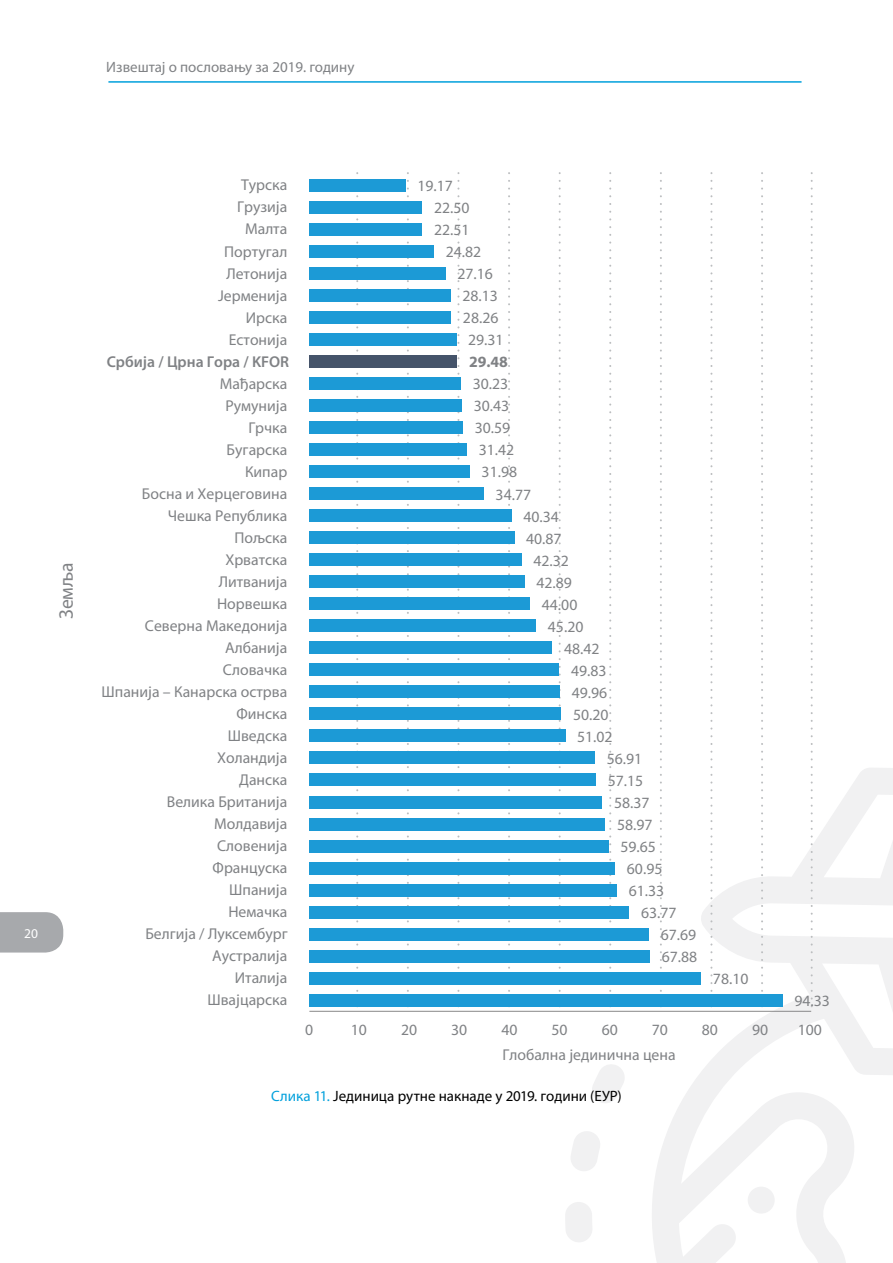
<style>
.page{position:relative;width:893px;height:1263px;background:#fff}
.page>*{position:absolute;margin:0;border:0;box-sizing:border-box;transform-origin:0 0}
.t1{font:19.65px "Myriad Pro";color:#808285}
.t2{font:15.75px "Myriad Pro";color:#808285}
.t3{font:600 15.75px "Myriad Pro";color:#808285}
.t4{font:700 15.75px "Myriad Pro";color:#808285}
.t5{font:15px "Myriad Pro";letter-spacing:-.005em;color:#000}
.t6{font:15px "Myriad Pro";color:#808285}
.t7{font:13.5px "Myriad Pro";color:#fff}
.s1{color:#00a0dc}
</style>
<div class="page">
<svg style="left:628px;top:767px;width:265px;height:496px"></svg>
<svg style="left:592px;top:1064px;width:32px;height:39px"></svg>
<svg style="left:565px;top:1202px;width:27px;height:40px"></svg>
<svg style="left:571px;top:1131px;width:29px;height:40px"></svg>
<svg style="left:748px;top:1186px;width:27px;height:28px"></svg>
<svg style="left:811px;top:173px;width:2px;height:838px"></svg>
<svg style="left:761px;top:173px;width:2px;height:838px"></svg>
<svg style="left:710px;top:173px;width:2px;height:838px"></svg>
<svg style="left:660px;top:173px;width:2px;height:838px"></svg>
<svg style="left:609px;top:173px;width:2px;height:838px"></svg>
<svg style="left:559px;top:173px;width:2px;height:838px"></svg>
<svg style="left:508px;top:173px;width:2px;height:838px"></svg>
<svg style="left:457px;top:173px;width:2px;height:838px"></svg>
<svg style="left:407px;top:173px;width:2px;height:838px"></svg>
<svg style="left:356px;top:173px;width:2px;height:838px"></svg>
<div style="left:309px;top:619px;width:227px;height:13px;background:#1c9ad6"></div>
<div style="left:309px;top:597px;width:221px;height:13px;background:#1c9ad6"></div>
<div style="left:309px;top:531px;width:206px;height:13px;background:#1c9ad6"></div>
<div style="left:309px;top:509px;width:203px;height:13px;background:#1c9ad6"></div>
<div style="left:309px;top:443px;width:158px;height:13px;background:#1c9ad6"></div>
<div style="left:309px;top:399px;width:153px;height:13px;background:#1c9ad6"></div>
<div style="left:309px;top:355px;width:148px;height:13px;background:#45546a"></div>
<div style="left:309px;top:994px;width:474px;height:12px;background:#1c9ad6"></div>
<div style="left:309px;top:972px;width:392px;height:13px;background:#1c9ad6"></div>
<div style="left:309px;top:950px;width:341px;height:12px;background:#1c9ad6"></div>
<div style="left:309px;top:928px;width:340px;height:12px;background:#1c9ad6"></div>
<div style="left:309px;top:906px;width:320px;height:12px;background:#1c9ad6"></div>
<div style="left:309px;top:884px;width:308px;height:12px;background:#1c9ad6"></div>
<div style="left:309px;top:862px;width:306px;height:12px;background:#1c9ad6"></div>
<div style="left:309px;top:840px;width:300px;height:12px;background:#1c9ad6"></div>
<div style="left:309px;top:818px;width:296px;height:12px;background:#1c9ad6"></div>
<div style="left:309px;top:796px;width:293px;height:12px;background:#1c9ad6"></div>
<div style="left:309px;top:773px;width:287px;height:13px;background:#1c9ad6"></div>
<div style="left:309px;top:752px;width:286px;height:12px;background:#1c9ad6"></div>
<div style="left:309px;top:729px;width:256px;height:13px;background:#1c9ad6"></div>
<div style="left:309px;top:707px;width:252px;height:13px;background:#1c9ad6"></div>
<div style="left:309px;top:686px;width:251px;height:12px;background:#1c9ad6"></div>
<div style="left:309px;top:663px;width:250px;height:13px;background:#1c9ad6"></div>
<div style="left:309px;top:641px;width:243px;height:13px;background:#1c9ad6"></div>
<div style="left:309px;top:575px;width:216px;height:13px;background:#1c9ad6"></div>
<div style="left:309px;top:553px;width:213px;height:13px;background:#1c9ad6"></div>
<div style="left:309px;top:487px;width:175px;height:13px;background:#1c9ad6"></div>
<div style="left:309px;top:465px;width:161px;height:13px;background:#1c9ad6"></div>
<div style="left:309px;top:421px;width:154px;height:13px;background:#1c9ad6"></div>
<div style="left:309px;top:377px;width:152px;height:13px;background:#1c9ad6"></div>
<div style="left:309px;top:333px;width:148px;height:13px;background:#1c9ad6"></div>
<div style="left:309px;top:311px;width:142px;height:13px;background:#1c9ad6"></div>
<div style="left:309px;top:289px;width:142px;height:12px;background:#1c9ad6"></div>
<div style="left:309px;top:267px;width:137px;height:13px;background:#1c9ad6"></div>
<div style="left:309px;top:245px;width:125px;height:12px;background:#1c9ad6"></div>
<div style="left:309px;top:223px;width:113px;height:12px;background:#1c9ad6"></div>
<div style="left:309px;top:201px;width:113px;height:13px;background:#1c9ad6"></div>
<div style="left:309px;top:179px;width:97px;height:12px;background:#1c9ad6"></div>
<hr style="left:309px;top:1011px;width:502px;height:1px;background:#898989">
<hr style="left:108px;top:81px;width:693px;height:2px;background:#00a0dc">
<svg style="left:0;top:912px;width:63px;height:40px;background:#abadb0"></svg>
<p class="t6" style="left:106px;top:58px;width:250px">Извештај о пословању за 2019. годину</p>
<p class="t1" style="left:54px;top:619px;width:58px;rotate:-90deg">Земља</p>
<p class="t7" style="left:24px;top:926px;width:15px">20</p>
<p class="t2" style="left:241px;top:175px;width:48px">Турска</p>
<p class="t2" style="left:417px;top:176px;width:37px">19.17</p>
<p class="t2" style="left:237px;top:197px;width:52px">Грузија</p>
<p class="t2" style="left:434px;top:198px;width:37px">22.50</p>
<p class="t2" style="left:245px;top:219px;width:44px">Малта</p>
<p class="t2" style="left:434px;top:220px;width:37px">22.51</p>
<p class="t2" style="left:224px;top:241px;width:65px">Португал</p>
<p class="t2" style="left:446px;top:242px;width:37px">24.82</p>
<p class="t2" style="left:226px;top:264px;width:62px">Летонија</p>
<p class="t2" style="left:457px;top:264px;width:37px">27.16</p>
<p class="t2" style="left:218px;top:286px;width:71px">Јерменија</p>
<p class="t2" style="left:462px;top:286px;width:37px">28.13</p>
<p class="t2" style="left:246px;top:308px;width:43px">Ирска</p>
<p class="t2" style="left:463px;top:308px;width:37px">28.26</p>
<p class="t2" style="left:229px;top:330px;width:60px">Естонија</p>
<p class="t2" style="left:468px;top:330px;width:37px">29.31</p>
<p class="t3" style="left:107px;top:351px;width:184px">Србија / Црна Гора / KFOR</p>
<p class="t4" style="left:469px;top:352px;width:40px">29.48</p>
<p class="t2" style="left:220px;top:374px;width:69px">Мађарска</p>
<p class="t2" style="left:473px;top:374px;width:37px">30.23</p>
<p class="t2" style="left:225px;top:396px;width:63px">Румунија</p>
<p class="t2" style="left:474px;top:396px;width:37px">30.43</p>
<p class="t2" style="left:248px;top:418px;width:40px">Грчка</p>
<p class="t2" style="left:475px;top:418px;width:37px">30.59</p>
<p class="t2" style="left:227px;top:440px;width:62px">Бугарска</p>
<p class="t2" style="left:479px;top:440px;width:37px">31.42</p>
<p class="t2" style="left:245px;top:462px;width:44px">Кипар</p>
<p class="t2" style="left:482px;top:462px;width:37px">31.98</p>
<p class="t2" style="left:142px;top:484px;width:147px">Босна и Херцеговина</p>
<p class="t2" style="left:496px;top:484px;width:37px">34.77</p>
<p class="t2" style="left:168px;top:506px;width:121px">Чешка Република</p>
<p class="t2" style="left:524px;top:506px;width:37px">40.34</p>
<p class="t2" style="left:234px;top:528px;width:55px">Пољска</p>
<p class="t2" style="left:526px;top:528px;width:37px">40.87</p>
<p class="t2" style="left:225px;top:550px;width:63px">Хрватска</p>
<p class="t2" style="left:533px;top:551px;width:37px">42.32</p>
<p class="t2" style="left:219px;top:572px;width:70px">Литванија</p>
<p class="t2" style="left:536px;top:573px;width:37px">42.89</p>
<p class="t2" style="left:217px;top:594px;width:72px">Норвешка</p>
<p class="t2" style="left:542px;top:595px;width:37px">44.00</p>
<p class="t2" style="left:145px;top:616px;width:144px">Северна Македонија</p>
<p class="t2" style="left:548px;top:617px;width:37px">45.20</p>
<p class="t2" style="left:225px;top:638px;width:64px">Албанија</p>
<p class="t2" style="left:564px;top:639px;width:37px">48.42</p>
<p class="t2" style="left:223px;top:660px;width:66px">Словачка</p>
<p class="t2" style="left:571px;top:661px;width:37px">49.83</p>
<p class="t2" style="left:102px;top:682px;width:187px">Шпанија – Канарска острва</p>
<p class="t2" style="left:572px;top:683px;width:37px">49.96</p>
<p class="t2" style="left:236px;top:704px;width:52px">Финска</p>
<p class="t2" style="left:573px;top:705px;width:37px">50.20</p>
<p class="t2" style="left:228px;top:726px;width:61px">Шведска</p>
<p class="t2" style="left:577px;top:727px;width:37px">51.02</p>
<p class="t2" style="left:217px;top:748px;width:72px">Холандија</p>
<p class="t2" style="left:607px;top:749px;width:37px">56.91</p>
<p class="t2" style="left:239px;top:770px;width:50px">Данска</p>
<p class="t2" style="left:608px;top:771px;width:37px">57.15</p>
<p class="t2" style="left:167px;top:792px;width:122px">Велика Британија</p>
<p class="t2" style="left:614px;top:793px;width:37px">58.37</p>
<p class="t2" style="left:214px;top:814px;width:75px">Молдавија</p>
<p class="t2" style="left:617px;top:815px;width:37px">58.97</p>
<p class="t2" style="left:217px;top:836px;width:72px">Словенија</p>
<p class="t2" style="left:620px;top:837px;width:37px">59.65</p>
<p class="t2" style="left:213px;top:858px;width:76px">Француска</p>
<p class="t2" style="left:627px;top:859px;width:37px">60.95</p>
<p class="t2" style="left:229px;top:880px;width:60px">Шпанија</p>
<p class="t2" style="left:629px;top:881px;width:37px">61.33</p>
<p class="t2" style="left:228px;top:902px;width:60px">Немачка</p>
<p class="t2" style="left:641px;top:903px;width:37px">63.77</p>
<p class="t2" style="left:145px;top:924px;width:144px">Белгија / Луксембург</p>
<p class="t2" style="left:661px;top:925px;width:37px">67.69</p>
<p class="t2" style="left:212px;top:946px;width:77px">Аустралија</p>
<p class="t2" style="left:662px;top:947px;width:37px">67.88</p>
<p class="t2" style="left:235px;top:968px;width:54px">Италија</p>
<p class="t2" style="left:713px;top:969px;width:37px">78.10</p>
<p class="t2" style="left:207px;top:990px;width:81px">Швајцарска</p>
<p class="t2" style="left:794px;top:991px;width:37px">94.33</p>
<p class="t2" style="left:305px;top:1020px;width:10px">0</p>
<p class="t2" style="left:351px;top:1020px;width:18px">10</p>
<p class="t2" style="left:401px;top:1020px;width:18px">20</p>
<p class="t2" style="left:451px;top:1020px;width:18px">30</p>
<p class="t2" style="left:501px;top:1020px;width:18px">40</p>
<p class="t2" style="left:551px;top:1020px;width:18px">50</p>
<p class="t2" style="left:602px;top:1020px;width:18px">60</p>
<p class="t2" style="left:652px;top:1020px;width:18px">70</p>
<p class="t2" style="left:702px;top:1020px;width:18px">80</p>
<p class="t2" style="left:752px;top:1020px;width:18px">90</p>
<p class="t2" style="left:798px;top:1020px;width:26px">100</p>
<p class="t2" style="left:503px;top:1044px;width:175px">Глобална јединична цена</p>
<p class="t5" style="left:271px;top:1087px;width:352px"><span class="s1">Слика 11.</span> Јединица рутне накнаде у 2019. години (ЕУР)</p>
</div>
